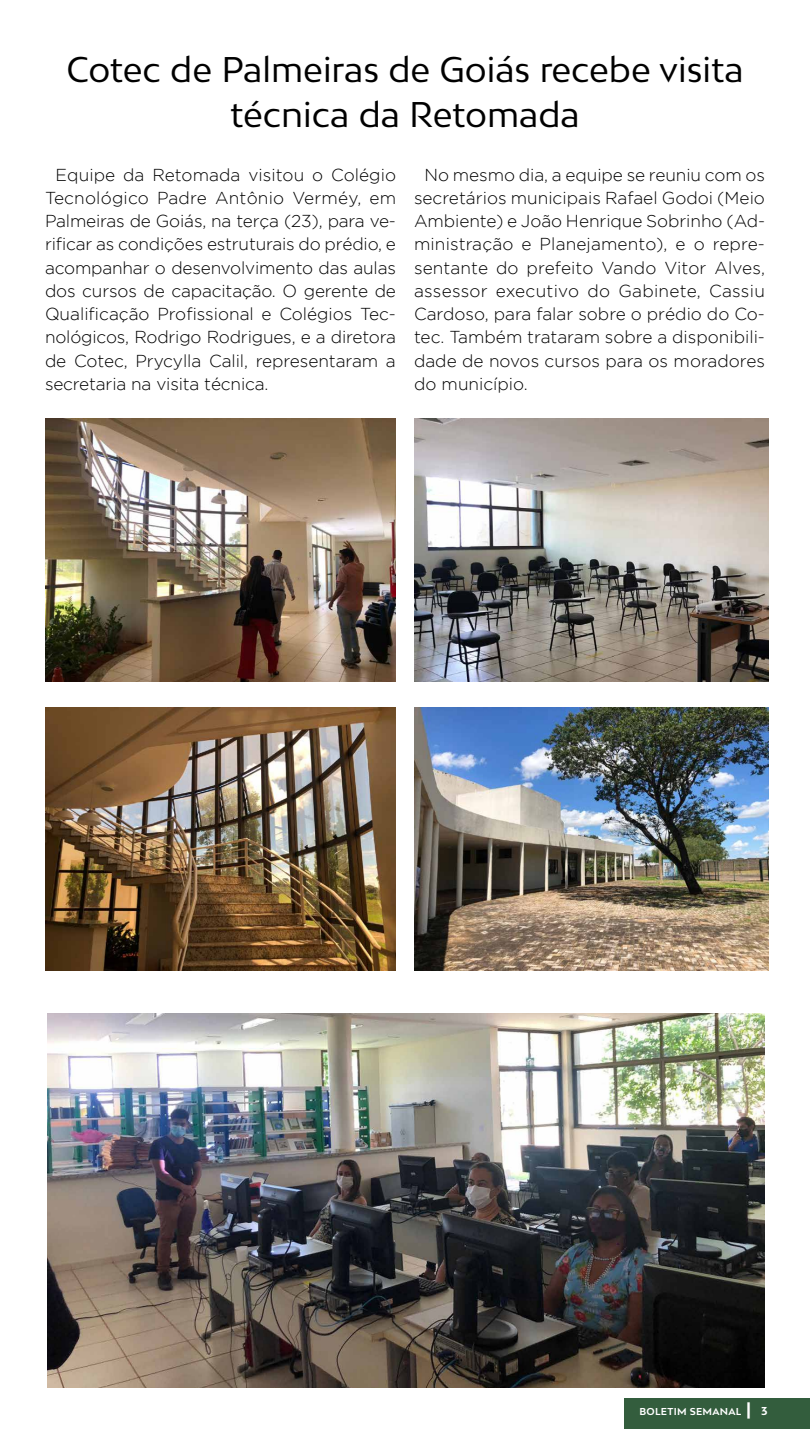
<style>
.page{position:relative;width:810px;height:1440px;background:#fff}
.page>*{position:absolute;margin:0;border:0;box-sizing:border-box;transform-origin:0 0}
.t1{font:33.75px/45px "Bw Mitga";color:#000;text-align:center}
.t2{font:300 17.25px/23.2px "Gotham";letter-spacing:-.005em;color:#000;text-align:justify}
.t3{font:700 9.45px "Bw Mitga";letter-spacing:.03em;color:#fff}
.s1{font-size:16.27px}
.s2{font-size:10.88px}
</style>
<div class="page">
<div style="left:625px;top:1398px;width:185px;height:31px;background:#335d3d"></div>
<img style="left:414px;top:707px;width:355px;height:263px">
<img style="left:47px;top:1013px;width:718px;height:375px">
<img style="left:45px;top:707px;width:351px;height:263px">
<img style="left:414px;top:419px;width:355px;height:263px">
<img style="left:45px;top:419px;width:351px;height:263px">
<h1 class="t1" style="left:66px;top:46px;width:679px">Cotec de Palmeiras de Goiás recebe visita técnica da Retomada</h1>
<p class="t2" style="left:45px;top:163px;width:353px;text-indent:11px">Equipe da Retomada visitou o Colégio Tecnológico Padre Antônio Verméy, em Palmeiras de Goiás, na terça (23), para ve&shy;rificar as condições estruturais do prédio, e acompanhar o desenvolvimento das aulas dos cursos de capacitação. O gerente de Qualificação Profissional e Colégios Tec&shy;nológicos, Rodrigo Rodrigues, e a diretora de Cotec, Prycylla Calil, representaram a secretaria na visita técnica.</p>
<p class="t2" style="left:414px;top:163px;width:353px;text-indent:11px">No mesmo dia, a equipe se reuniu com os secretários municipais Rafael Godoi (Meio Ambiente) e João Henrique Sobrinho (Ad&shy;ministração e Planejamento), e o repre&shy;sentante do prefeito Vando Vitor Alves, assessor executivo do Gabinete, Cassiu Cardoso, para falar sobre o prédio do Co&shy;tec. Também trataram sobre a disponibili&shy;dade de novos cursos para os moradores do município.</p>
<p class="t3" style="left:640px;top:1405px;width:130px">BOLETIM SEMANAL <span class="s1">|</span> <span class="s2">3</span></p>
</div>
